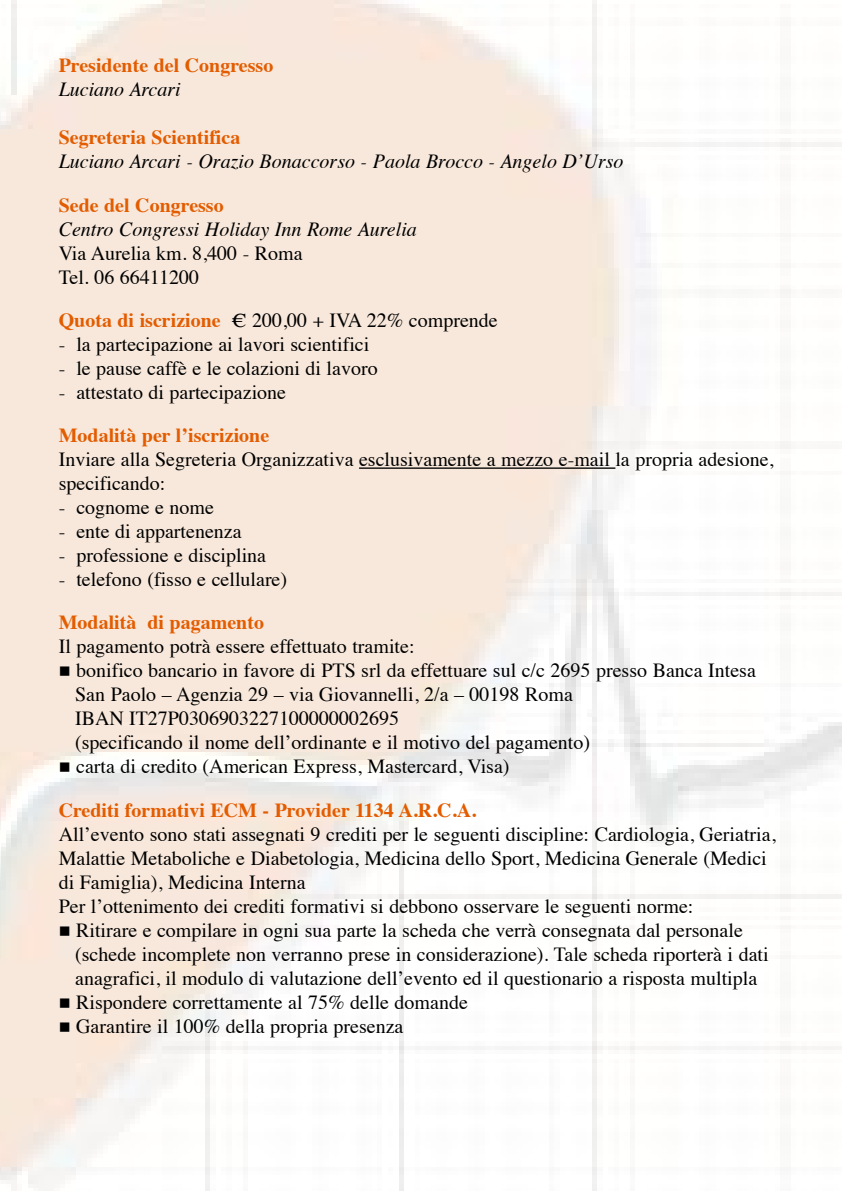
<style>
.page{position:relative;width:842px;height:1191px;background:#fff}
.page>*{position:absolute;margin:0;border:0;box-sizing:border-box;transform-origin:0 0}
.t1{font:20px/24px "Times";color:#000}
.t2{font:italic 20px "Times";color:#000}
.t3{font:700 20px "Times";color:#e35c00}
.s1{font-weight:700;color:#e35c00}
</style>
<div class="page">
<hr style="left:359px;top:467px;width:256px;height:2px;background:#000">
<p class="t3" style="left:59px;top:57px;width:216px">Presidente del Congresso</p>
<p class="t2" style="left:59px;top:81px;width:124px">Luciano Arcari</p>
<p class="t3" style="left:59px;top:129px;width:183px">Segreteria Scientifica</p>
<p class="t2" style="left:59px;top:153px;width:566px">Luciano Arcari - Orazio Bonaccorso - Paola Brocco - Angelo D’Urso</p>
<p class="t3" style="left:59px;top:197px;width:167px">Sede del Congresso</p>
<p class="t2" style="left:59px;top:221px;width:360px">Centro Congressi Holiday Inn Rome Aurelia</p>
<p class="t1" style="left:59px;top:243px;width:246px">Via Aurelia km. 8,400 - Roma<br>Tel. 06 66411200</p>
<p class="t1" style="left:59px;top:310px;width:441px"><span class="s1">Quota di iscrizione</span> € 200,00 + IVA 22% comprende</p>
<p class="t1" style="left:59px;top:334px;width:312px">- la partecipazione ai lavori scientifici</p>
<p class="t1" style="left:59px;top:358px;width:320px">- le pause caffè e le colazioni di lavoro</p>
<p class="t1" style="left:59px;top:382px;width:229px">- attestato di partecipazione</p>
<p class="t3" style="left:59px;top:427px;width:212px">Modalità per l’iscrizione</p>
<p class="t1" style="left:59px;top:449px;width:716px">Inviare alla Segreteria Organizzativa esclusivamente a mezzo e-mail la propria adesione, specificando:</p>
<p class="t1" style="left:59px;top:497px;width:157px">- cognome e nome</p>
<p class="t1" style="left:59px;top:521px;width:184px">- ente di appartenenza</p>
<p class="t1" style="left:59px;top:545px;width:209px">- professione e disciplina</p>
<p class="t1" style="left:59px;top:569px;width:230px">- telefono (fisso e cellulare)</p>
<p class="t3" style="left:59px;top:614px;width:207px">Modalità di pagamento</p>
<p class="t1" style="left:59px;top:636px;width:357px">Il pagamento potrà essere effettuato tramite:</p>
<p class="t1" style="left:75px;top:660px;width:682px;text-indent:-16px">■ bonifico bancario in favore di PTS srl da effettuare sul c/c 2695 presso Banca Intesa San Paolo – Agenzia 29 – via Giovannelli, 2/a – 00198 Roma<br>IBAN IT27P0306903227100000002695<br>(specificando il nome dell’ordinante e il motivo del pagamento)</p>
<p class="t1" style="left:59px;top:747px;width:452px;line-height:43.2px">■ carta di credito (American Express, Mastercard, Visa)<br><span class="s1">Crediti formativi ECM - Provider 1134 A.R.C.A.</span></p>
<p class="t1" style="left:59px;top:823px;width:718px">All’evento sono stati assegnati 9 crediti per le seguenti discipline: Cardiologia, Geriatria, Malattie Metaboliche e Diabetologia, Medicina dello Sport, Medicina Generale (Medici di Famiglia), Medicina Interna<br>Per l’ottenimento dei crediti formativi si debbono osservare le seguenti norme:</p>
<p class="t1" style="left:75px;top:919px;width:695px;text-indent:-17px">■ Ritirare e compilare in ogni sua parte la scheda che verrà consegnata dal personale (schede incomplete non verranno prese in considerazione). Tale scheda riporterà i dati anagrafici, il modulo di valutazione dell’evento ed il questionario a risposta multipla</p>
<p class="t1" style="left:59px;top:991px;width:411px">■ Rispondere correttamente al 75% delle domande</p>
<p class="t1" style="left:59px;top:1015px;width:346px">■ Garantire il 100% della propria presenza</p>
</div>
